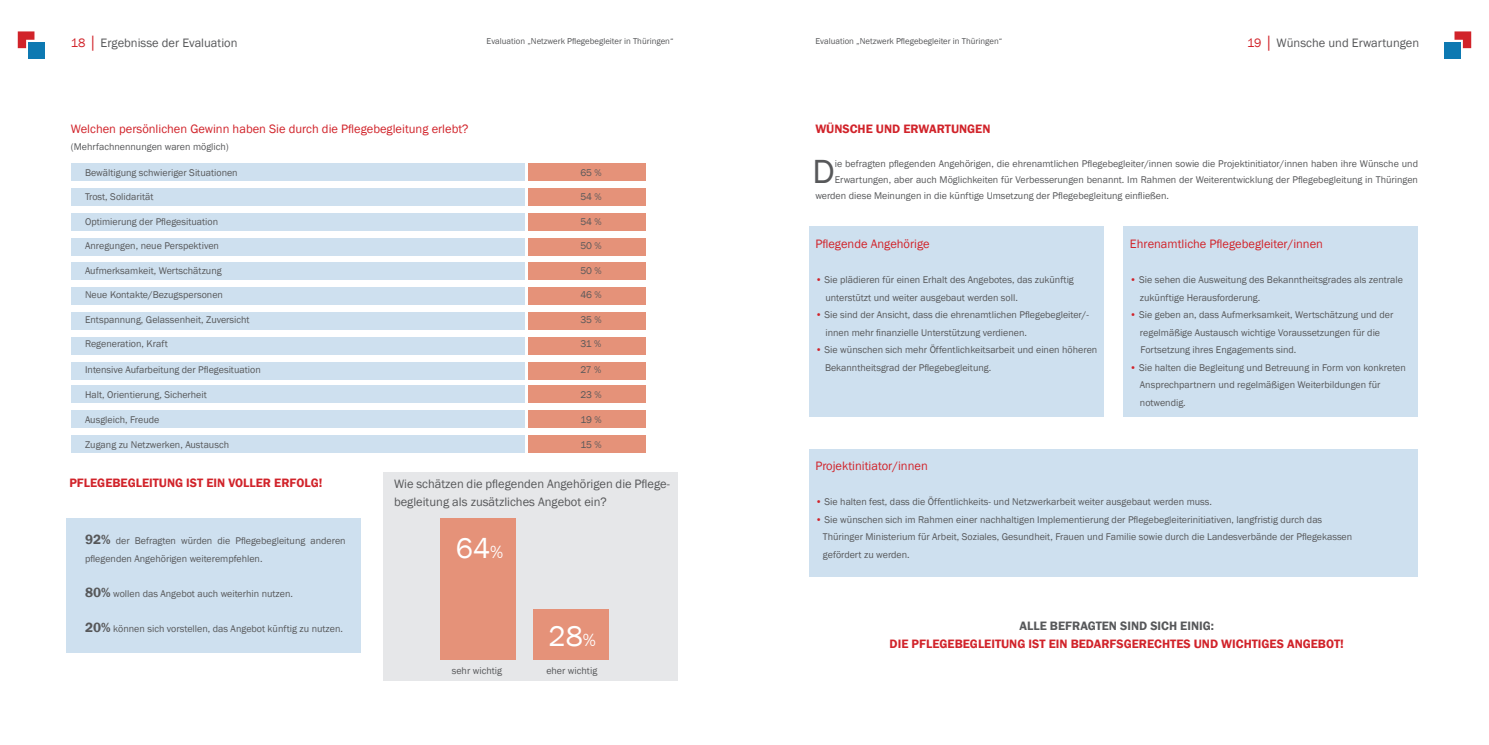
<style>
.page{position:relative;width:1489px;height:745px;background:#fff}
.page>*{position:absolute;margin:0;border:0;box-sizing:border-box;transform-origin:0 0}
.t1{font:34.38px "Franklin Gothic";color:#57585a}
.t2{font:29.25px "Franklin Gothic";color:#fff}
.t3{font:12.5px "Franklin Gothic";color:#d1232a}
.t4{font:12.5px/17.5px "Franklin Gothic";color:#57585a}
.t5{font:600 12.5px "Franklin Gothic";color:#d1232a}
.t6{font:600 12.5px "Franklin Gothic";color:#57585a}
.t7{font:10px/17.5px "Franklin Gothic";color:#57585a}
.t8{font:8.75px "Franklin Gothic";color:#57585a}
.s1{color:#d1232a}
.s2{font-size:18.25px}
.s3{font-weight:600;font-size:13.75px}
</style>
<div class="page">
<svg style="left:1454px;top:31px;width:16px;height:17px"></svg>
<div style="left:1443px;top:42px;width:17px;height:17px;background:#0d79b2"></div>
<svg style="left:18px;top:31px;width:16px;height:17px"></svg>
<div style="left:28px;top:42px;width:17px;height:17px;background:#0d79b2"></div>
<div style="left:384px;top:472px;width:294px;height:208px;background:#e6e7e9"></div>
<div style="left:809px;top:226px;width:294px;height:190px;background:#cee0ef"></div>
<div style="left:1123px;top:226px;width:294px;height:190px;background:#cee0ef"></div>
<div style="left:809px;top:448px;width:608px;height:128px;background:#cee0ef"></div>
<div style="left:528px;top:163px;width:118px;height:18px;background:#e59279"></div>
<div style="left:528px;top:188px;width:118px;height:18px;background:#e59279"></div>
<div style="left:528px;top:213px;width:118px;height:17px;background:#e59279"></div>
<div style="left:528px;top:237px;width:118px;height:18px;background:#e59279"></div>
<div style="left:528px;top:262px;width:118px;height:18px;background:#e59279"></div>
<div style="left:528px;top:287px;width:118px;height:18px;background:#e59279"></div>
<div style="left:528px;top:312px;width:118px;height:18px;background:#e59279"></div>
<div style="left:528px;top:337px;width:118px;height:17px;background:#e59279"></div>
<div style="left:528px;top:361px;width:118px;height:18px;background:#e59279"></div>
<div style="left:71px;top:163px;width:453px;height:18px;background:#cee0ef"></div>
<div style="left:71px;top:188px;width:453px;height:18px;background:#cee0ef"></div>
<div style="left:71px;top:213px;width:453px;height:17px;background:#cee0ef"></div>
<div style="left:71px;top:237px;width:453px;height:18px;background:#cee0ef"></div>
<div style="left:71px;top:262px;width:453px;height:18px;background:#cee0ef"></div>
<div style="left:71px;top:287px;width:453px;height:18px;background:#cee0ef"></div>
<div style="left:71px;top:312px;width:453px;height:18px;background:#cee0ef"></div>
<div style="left:71px;top:337px;width:453px;height:17px;background:#cee0ef"></div>
<div style="left:71px;top:361px;width:453px;height:18px;background:#cee0ef"></div>
<div style="left:528px;top:385px;width:118px;height:18px;background:#e59279"></div>
<div style="left:528px;top:410px;width:118px;height:17px;background:#e59279"></div>
<div style="left:528px;top:435px;width:118px;height:17px;background:#e59279"></div>
<div style="left:71px;top:385px;width:453px;height:18px;background:#cee0ef"></div>
<div style="left:71px;top:410px;width:453px;height:17px;background:#cee0ef"></div>
<div style="left:71px;top:435px;width:453px;height:17px;background:#cee0ef"></div>
<div style="left:440px;top:518px;width:76px;height:141px;background:#e59279"></div>
<div style="left:533px;top:608px;width:76px;height:51px;background:#e59279"></div>
<div style="left:66px;top:518px;width:294px;height:134px;background:#cee0ef"></div>
<p class="t4" style="left:71px;top:34px;width:168px"><span class="s1">18 │</span> Ergebnisse der Evaluation</p>
<p class="t4" style="left:1246px;top:34px;width:174px"><span class="s1">19 │</span> Wünsche und Erwartungen</p>
<p class="t8" style="left:486px;top:36px;width:188px">Evaluation „Netzwerk Pflegebegleiter in Thüringen“</p>
<p class="t8" style="left:815px;top:36px;width:188px">Evaluation „Netzwerk Pflegebegleiter in Thüringen“</p>
<p class="t3" style="left:71px;top:121px;width:399px">Welchen persönlichen Gewinn haben Sie durch die Pflegebegleitung erlebt?</p>
<p class="t7" style="left:71px;top:138px;width:159px">(Mehrfachnennungen waren möglich)</p>
<p class="t7" style="left:85px;top:163px;width:154px">Bewältigung schwieriger Situationen</p>
<p class="t7" style="left:580px;top:163px;width:23px">65 %</p>
<p class="t7" style="left:85px;top:188px;width:70px">Trost, Solidarität</p>
<p class="t7" style="left:580px;top:188px;width:23px">54 %</p>
<p class="t7" style="left:85px;top:212px;width:135px">Optimierung der Pflegesituation</p>
<p class="t7" style="left:580px;top:212px;width:23px">54 %</p>
<p class="t7" style="left:85px;top:237px;width:135px">Anregungen, neue Perspektiven</p>
<p class="t7" style="left:580px;top:237px;width:23px">50 %</p>
<p class="t7" style="left:85px;top:261px;width:138px">Aufmerksamkeit, Wertschätzung</p>
<p class="t7" style="left:580px;top:261px;width:23px">50 %</p>
<p class="t7" style="left:85px;top:286px;width:139px">Neue Kontakte/Bezugspersonen</p>
<p class="t7" style="left:580px;top:286px;width:23px">46 %</p>
<p class="t7" style="left:85px;top:310px;width:166px">Entspannung, Gelassenheit, Zuversicht</p>
<p class="t7" style="left:580px;top:310px;width:23px">35 %</p>
<p class="t7" style="left:85px;top:335px;width:84px">Regeneration, Kraft</p>
<p class="t7" style="left:580px;top:335px;width:22px">31 %</p>
<p class="t7" style="left:85px;top:360px;width:177px">Intensive Aufarbeitung der Pflegesituation</p>
<p class="t7" style="left:580px;top:360px;width:22px">27 %</p>
<p class="t7" style="left:85px;top:385px;width:123px">Halt, Orientierung, Sicherheit</p>
<p class="t7" style="left:580px;top:385px;width:23px">23 %</p>
<p class="t7" style="left:85px;top:410px;width:76px">Ausgleich, Freude</p>
<p class="t7" style="left:580px;top:410px;width:23px">19 %</p>
<p class="t7" style="left:85px;top:435px;width:145px">Zugang zu Netzwerken, Austausch</p>
<p class="t7" style="left:580px;top:435px;width:23px">15 %</p>
<p class="t4" style="left:394px;top:475px;width:277px">Wie schätzen die pflegenden Angehörigen die Pflege&shy;begleitung als zusätzliches Angebot ein?</p>
<h2 class="t2" style="left:456px;top:530px;width:49px">64<span class="s2">%</span></h2>
<p class="t5" style="left:69px;top:475px;width:23px">PFLEGEBEGLEIT</p>
<p class="t5" style="left:159px;top:475px;width:55px">UNG IST EIN</p>
<p class="t5" style="left:228px;top:475px;width:95px">VOLLER ERFOLG!</p>
<p class="t7" style="left:85px;top:532px;width:262px"><span class="s3">92%</span> der Befragten würden die Pflegebegleitung anderen pflegenden Angehörigen weiterempfehlen.</p>
<p class="t7" style="left:85px;top:584px;width:209px"><span class="s3">80%</span> wollen das Angebot auch weiterhin nutzen.</p>
<p class="t7" style="left:85px;top:619px;width:259px"><span class="s3">20%</span> können sich vorstellen, das Angebot künftig zu nutzen.</p>
<h2 class="t2" style="left:548px;top:617px;width:49px">28<span class="s2">%</span></h2>
<p class="t7" style="left:452px;top:662px;width:52px">sehr wichtig</p>
<p class="t7" style="left:546px;top:662px;width:52px">eher wichtig</p>
<p class="t5" style="left:815px;top:121px;width:153px">WÜNSCHE UND ERWARTUNGEN</p>
<h1 class="t1" style="left:812px;top:150px;width:24px">D</h1>
<p class="t7" style="left:834px;top:155px;width:584px">ie befragten pflegenden Angehörigen, die ehrenamtlichen Pflegebegleiter/innen sowie die Projektinitiator/innen haben ihre Wünsche und</p>
<p class="t7" style="left:834px;top:171px;width:584px">Erwartungen, aber auch Möglichkeiten für Verbesserungen benannt. Im Rahmen der Weiterentwicklung der Pflegebegleitung in Thüringen</p>
<p class="t7" style="left:815px;top:187px;width:355px">werden diese Meinungen in die künftige Umsetzung der Pflegebegleitung einfließen.</p>
<p class="t3" style="left:815px;top:236px;width:116px">Pflegende Angehörige</p>
<p class="t7" style="left:825px;top:271px;width:250px;text-indent:-10px"><span class="s1">•</span> Sie plädieren für einen Erhalt des Angebotes, das zukünftig unterstützt und weiter ausgebaut werden soll.</p>
<p class="t7" style="left:825px;top:306px;width:265px;text-indent:-10px"><span class="s1">•</span> Sie sind der Ansicht, dass die ehrenamtlichen Pflegebegleiter/- innen mehr finanzielle Unterstützung verdienen.</p>
<p class="t7" style="left:825px;top:341px;width:274px;text-indent:-10px"><span class="s1">•</span> Sie wünschen sich mehr Öffentlichkeitsarbeit und einen höheren<br>Bekanntheitsgrad der Pflegebegleitung.</p>
<p class="t3" style="left:1129px;top:236px;width:194px">Ehrenamtliche Pflegebegleiter/innen</p>
<p class="t7" style="left:1139px;top:271px;width:264px;text-indent:-10px"><span class="s1">•</span> Sie sehen die Ausweitung des Bekanntheitsgrades als zentrale zukünftige Herausforderung.</p>
<p class="t7" style="left:1139px;top:306px;width:255px;text-indent:-10px"><span class="s1">•</span> Sie geben an, dass Aufmerksamkeit, Wertschätzung und der regelmäßige Austausch wichtige Voraussetzungen für die<br>Fortsetzung ihres Engagements sind.</p>
<p class="t7" style="left:1139px;top:359px;width:267px;text-indent:-10px"><span class="s1">•</span> Sie halten die Begleitung und Betreuung in Form von konkreten<br>Ansprechpartnern und regelmäßigen Weiterbildungen für notwendig.</p>
<p class="t3" style="left:815px;top:458px;width:114px">Projektinitiator/innen</p>
<p class="t7" style="left:815px;top:493px;width:398px"><span class="s1">•</span> Sie halten fest, dass die Öffentlichkeits- und Netzwerkarbeit weiter ausgebaut werden muss.</p>
<p class="t7" style="left:822px;top:510px;width:531px;text-indent:-8px"><span class="s1">•</span> Sie wünschen sich im Rahmen einer nachhaltigen Implementierung der Pflegebegleiterinitiativen, langfristig durch das<br>Thüringer Ministerium für Arbeit, Soziales, Gesundheit, Frauen und Familie sowie durch die Landesverbände der Pflegekassen gefördert zu werden.</p>
<p class="t6" style="left:1019px;top:618px;width:15px">ALLE</p>
<p class="t6" style="left:1049px;top:618px;width:39px">BEFRAGTEN</p>
<p class="t6" style="left:1120px;top:618px;width:15px">SIND</p>
<p class="t6" style="left:1150px;top:618px;width:37px">SICH EINIG</p>
<p class="t6" style="left:1210px;top:618px;width:5px">:</p>
<p class="t5" style="left:889px;top:635px;width:45px">DIE PFLEGEBEGLEIT</p>
<p class="t5" style="left:1001px;top:635px;width:55px">UNG IST EIN</p>
<p class="t5" style="left:1070px;top:635px;width:9px">BEDA</p>
<p class="t5" style="left:1101px;top:635px;width:158px">RFSGERECHTES UND WICHTIGE</p>
<p class="t5" style="left:1276px;top:635px;width:27px">S ANGEB</p>
<p class="t5" style="left:1325px;top:635px;width:19px">OT!</p>
</div>
